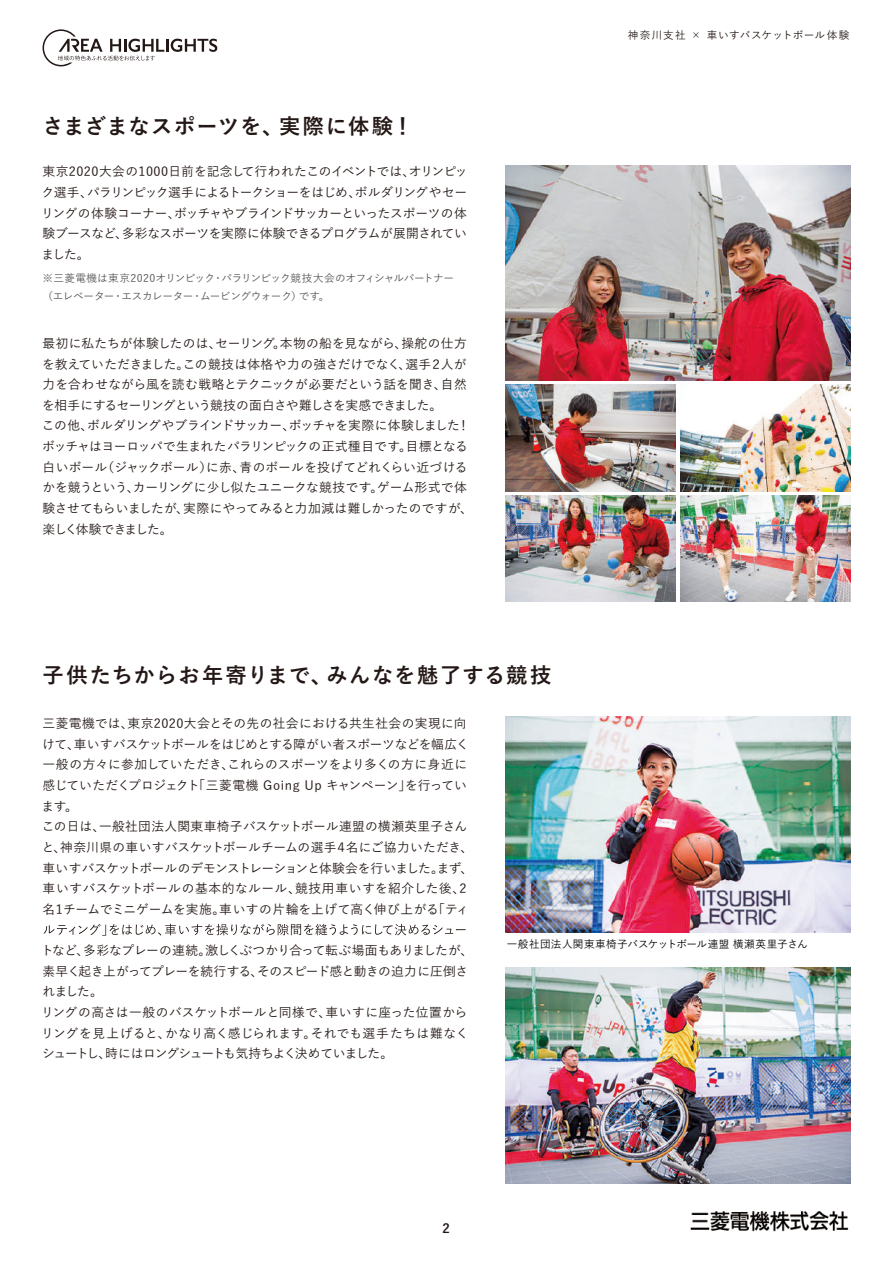
<style>
.page{position:relative;width:893px;height:1263px;background:#fff}
.page>*{position:absolute;margin:0;border:0;box-sizing:border-box;transform-origin:0 0}
.t1{font:700 21.3px "Yu Go";letter-spacing:.055em;color:#231815}
.t2{font:500 12.75px/20.7px "Yu Go";letter-spacing:-.01em;color:#231815}
.t3{font:700 12.75px "Yu Go";color:#231815}
.t4{font:500 10.65px/18px "Yu Go";letter-spacing:-.025em;color:#595757}
.t5{font:500 10.65px "Yu Go";letter-spacing:.03em;color:#040000}
.t6{font:500 10.65px "Yu Go";letter-spacing:.055em;color:#231815}
</style>
<div class="page">
<svg style="left:43px;top:924px;width:423px;height:11px"></svg>
<svg style="left:43px;top:29px;width:174px;height:37px"></svg>
<img style="left:690px;top:1211px;width:159px;height:21px">
<img style="left:506px;top:717px;width:344px;height:215px">
<img style="left:506px;top:968px;width:344px;height:215px">
<img style="left:506px;top:385px;width:170px;height:106px">
<img style="left:680px;top:385px;width:170px;height:106px">
<img style="left:506px;top:495px;width:170px;height:107px">
<img style="left:680px;top:495px;width:170px;height:107px">
<img style="left:506px;top:165px;width:344px;height:216px">
<h1 class="t1" style="left:43px;top:114px;width:372px">さまざまなスポーツを、実際に体験！</h1>
<p class="t2" style="left:41px;top:160px;width:428px;text-align:justify">東京2020大会の1000日前を記念して行われたこのイベントでは、オリンピック選手、パラリンピック選手によるトークショーをはじめ、ボルダリングやセーリングの体験コーナー、ボッチャやブラインドサッカーといったスポーツの体験ブースなど、多彩なスポーツを実際に体験できるプログラムが展開されていました。</p>
<p class="t4" style="left:43px;top:268px;width:413px">※三菱電機は東京2020オリンピック・パラリンピック競技大会のオフィシャルパートナー（エレベーター・エスカレーター・ムービングウォーク）です。</p>
<p class="t2" style="left:42px;top:331px;width:433px">最初に私たちが体験したのは、セーリング。本物の船を見ながら、操舵の仕方を教えていただきました。この競技は体格や力の強さだけでなく、選手２人が力を合わせながら風を読む戦略とテクニックが必要だという話を聞き、自然を相手にするセーリングという競技の面白さや難しさを実感できました。<br>この他、ボルダリングやブラインドサッカー、ボッチャを実際に体験しました！ボッチャはヨーロッパで生まれたパラリンピックの正式種目です。目標となる白いボール（ジャックボール）に赤、青のボールを投げてどれくらい近づけるかを競うという、カーリングに少し似たユニークな競技です。ゲーム形式で体験させてもらいましたが、実際にやってみると力加減は難しかったのですが、楽しく体験できました。</p>
<h1 class="t1" style="left:43px;top:663px;width:510px">子供たちからお年寄りまで、みんなを魅了する競技</h1>
<p class="t6" style="left:628px;top:25px;width:223px">神奈川支社 × 車いすバスケットボール体験</p>
<p class="t2" style="left:42px;top:711px;width:433px">三菱電機では、東京2020大会とその先の社会における共生社会の実現に向けて、車いすバスケットボールをはじめとする障がい者スポーツなどを幅広く一般の方々に参加していただき、これらのスポーツをより多くの方に身近に感じていただくプロジェクト「三菱電機 Going Up キャンペーン」を行っています。<br>この日は、一般社団法人関東車椅子バスケットボール連盟の横瀬英里子さんと、神奈川県の車いすバスケットボールチームの選手４名にご協力いただき、車いすバスケットボールのデモンストレーションと体験会を行いました。まず、車いすバスケットボールの基本的なルール、競技用車いすを紹介した後、2名1チームでミニゲームを実施。車いすの片輪を上げて高く伸び上がる「ティ</p>
<p class="t2" style="left:41px;top:938px;width:434px">トなど、多彩なプレーの連続。激しくぶつかり合って転ぶ場面もありましたが、素早く起き上がってプレーを続行する、そのスピード感と動きの迫力に圧倒されました。<br>リングの高さは一般のバスケットボールと同様で、車いすに座った位置からリングを見上げると、かなり高く感じられます。それでも選手たちは難なくシュートし、時にはロングシュートも気持ちよく決めていました。</p>
<p class="t5" style="left:507px;top:934px;width:302px">一般社団法人関東車椅子バスケットボール連盟 横瀬英里子さん</p>
<p class="t3" style="left:442px;top:1221px;width:9px">2</p>
</div>
